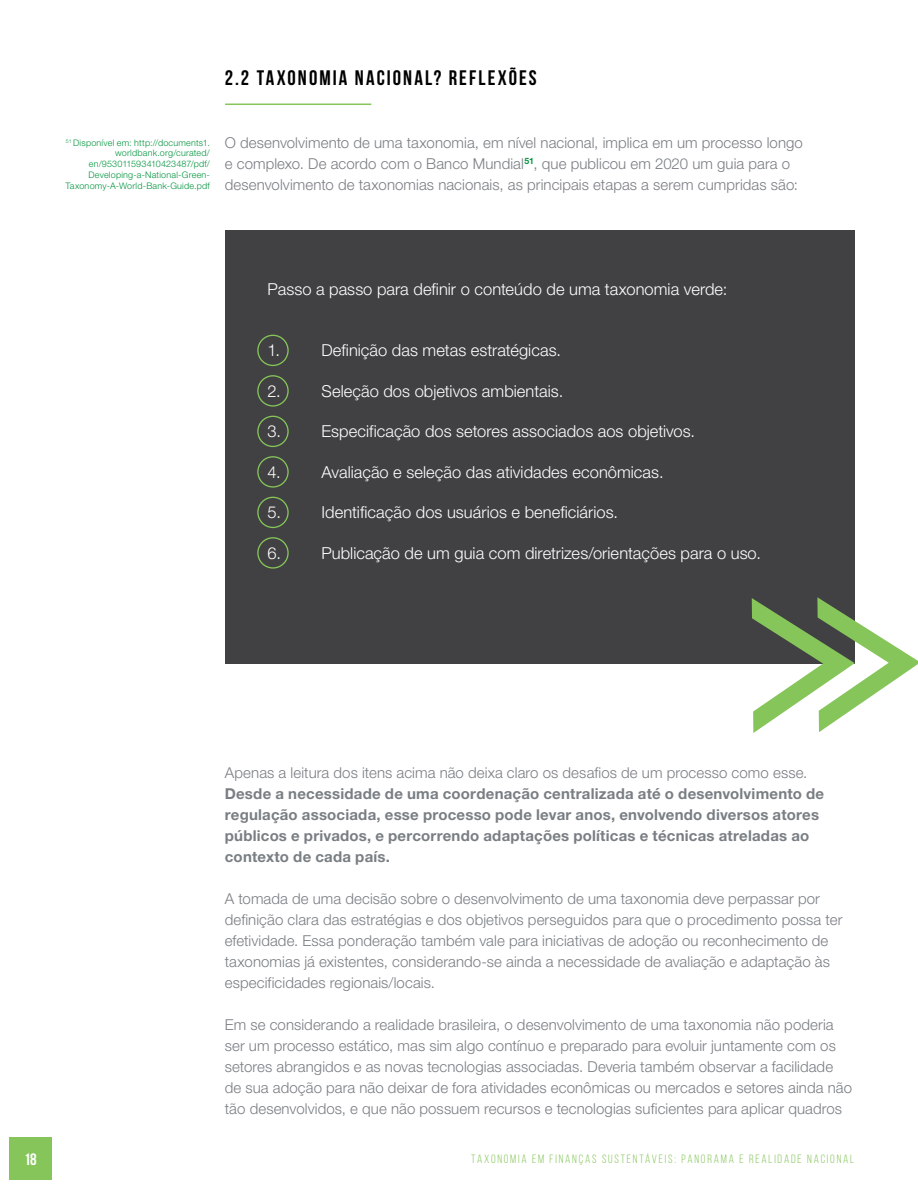
<style>
.page{position:relative;width:918px;height:1188px;background:#fff}
.page>*{position:absolute;margin:0;border:0;box-sizing:border-box;transform-origin:0 0}
.t1{font:700 21px "Bebas Neue";letter-spacing:.095em;color:#000}
.t2{font:300 16.5px "Helvetica Neue LT Pro";color:#fff}
.t3{font:700 16.5px "Bebas Neue";color:#fff}
.t4{font:300 15px/21px "Helvetica Neue LT Pro";letter-spacing:.005em;color:#797e83}
.t5{font:700 15px/21px "Helvetica Neue LT Pro";letter-spacing:.015em;color:#797e83}
.t6{font:12px "Bebas Neue";letter-spacing:.15em;color:#85c559}
.t7{font:300 9px/10.8px "Helvetica Neue LT Pro";letter-spacing:.025em;color:#03953f;text-align:right}
</style>
<div class="page">
<div style="left:9px;top:1137px;width:43px;height:43px;background:#85c559"></div>
<hr style="left:225px;top:104px;width:146px;height:1px;background:#85c559">
<div style="left:225px;top:230px;width:629px;height:434px;background:#414042"></div>
<svg style="left:752px;top:597px;width:166px;height:136px"></svg>
<div style="left:257px;top:335px;width:32px;height:31px;border:1px solid #85c559;border-radius:50%"></div>
<div style="left:257px;top:456px;width:32px;height:32px;border:1px solid #85c559;border-radius:50%"></div>
<div style="left:257px;top:375px;width:32px;height:32px;border:1px solid #85c559;border-radius:50%"></div>
<div style="left:257px;top:497px;width:32px;height:31px;border:1px solid #85c559;border-radius:50%"></div>
<div style="left:257px;top:416px;width:32px;height:31px;border:1px solid #85c559;border-radius:50%"></div>
<div style="left:257px;top:537px;width:32px;height:32px;border:1px solid #85c559;border-radius:50%"></div>
<h1 class="t1" style="left:225px;top:66px;width:313px">2.2 TAXONOMIA NACIONAL? REFLEXÕES</h1>
<p class="t7" style="left:65px;top:137px;width:146px"><sup>51</sup> Disponível em: http://documents1. worldbank.org/curated/ en/953011593410423487/pdf/ Developing-a-National-Green-Taxonomy-A-World-Bank-Guide.pdf</p>
<p class="t4" style="left:225px;top:132px;width:580px">O desenvolvimento de uma taxonomia, em nível nacional, implica em um processo longo e complexo. De acordo com o Banco Mundial<sup>51</sup>, que publicou em 2020 um guia para o desenvolvimento de taxonomias nacionais, as principais etapas a serem cumpridas são:</p>
<p class="t2" style="left:268px;top:279px;width:461px">Passo a passo para definir o conteúdo de uma taxonomia verde:</p>
<p class="t2" style="left:268px;top:340px;width:14px">1.</p>
<p class="t2" style="left:322px;top:340px;width:241px">Definição das metas estratégicas.</p>
<p class="t2" style="left:268px;top:381px;width:15px">2.</p>
<p class="t2" style="left:322px;top:381px;width:243px">Seleção dos objetivos ambientais.</p>
<p class="t2" style="left:268px;top:421px;width:15px">3.</p>
<p class="t2" style="left:322px;top:421px;width:375px">Especificação dos setores associados aos objetivos.</p>
<p class="t2" style="left:268px;top:462px;width:15px">4.</p>
<p class="t2" style="left:322px;top:462px;width:344px">Avaliação e seleção das atividades econômicas.</p>
<p class="t2" style="left:268px;top:502px;width:15px">5.</p>
<p class="t2" style="left:322px;top:502px;width:298px">Identificação dos usuários e beneficiários.</p>
<p class="t2" style="left:268px;top:543px;width:15px">6.</p>
<p class="t2" style="left:322px;top:543px;width:441px">Publicação de um guia com diretrizes/orientações para o uso.</p>
<p class="t4" style="left:225px;top:762px;width:584px">Apenas a leitura dos itens acima não deixa claro os desafios de um processo como esse.</p>
<p class="t5" style="left:225px;top:783px;width:601px">Desde a necessidade de uma coordenação centralizada até o desenvolvimento de regulação associada, esse processo pode levar anos, envolvendo diversos atores públicos e privados, e percorrendo adaptações políticas e técnicas atreladas ao contexto de cada país.</p>
<p class="t4" style="left:225px;top:888px;width:619px">A tomada de uma decisão sobre o desenvolvimento de uma taxonomia deve perpassar por definição clara das estratégias e dos objetivos perseguidos para que o procedimento possa ter efetividade. Essa ponderação também vale para iniciativas de adoção ou reconhecimento de taxonomias já existentes, considerando-se ainda a necessidade de avaliação e adaptação às especificidades regionais/locais.</p>
<p class="t4" style="left:225px;top:1014px;width:629px">Em se considerando a realidade brasileira, o desenvolvimento de uma taxonomia não poderia ser um processo estático, mas sim algo contínuo e preparado para evoluir juntamente com os setores abrangidos e as novas tecnologias associadas. Deveria também observar a facilidade de sua adoção para não deixar de fora atividades econômicas ou mercados e setores ainda não tão desenvolvidos, e que não possuem recursos e tecnologias suficientes para aplicar quadros</p>
<p class="t3" style="left:24px;top:1150px;width:14px">18</p>
<p class="t6" style="left:471px;top:1152px;width:384px">TAXONOMIA EM FINANÇAS SUSTENTÁVEIS: PANORAMA E REALIDADE NACIONAL</p>
</div>
